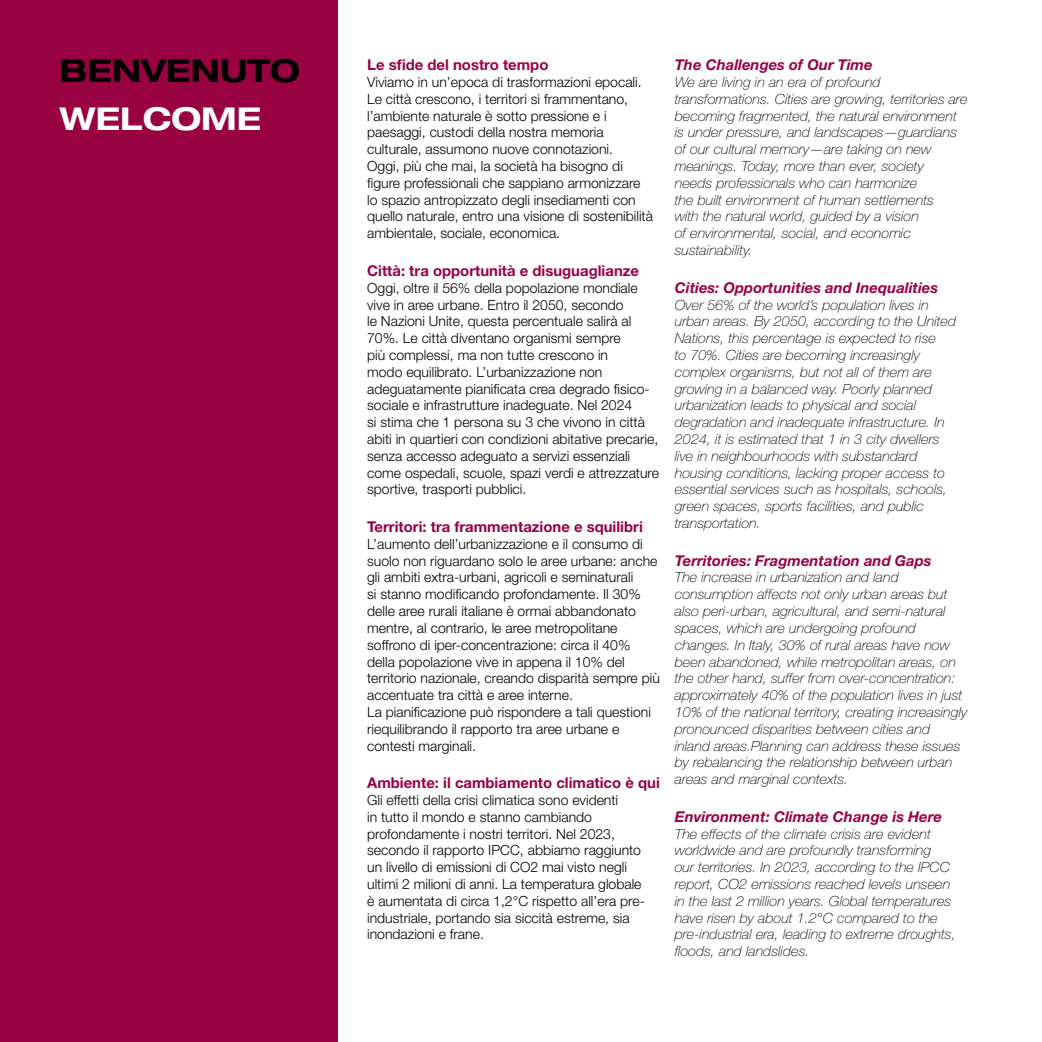
<style>
.page{position:relative;width:1042px;height:1042px;background:#fff}
.page>*{position:absolute;margin:0;border:0;box-sizing:border-box;transform-origin:0 0}
.t1{font:700 expanded 31.5px "Helvetica Neue LT Std";color:#000}
.t2{font:700 expanded 31.5px "Helvetica Neue LT Std";color:#fff}
.t3{font:700 14.88px "Helvetica Neue LT Std";color:#980242}
.t4{font:italic 700 14.88px "Helvetica Neue LT Std";color:#980242}
.t5{font:300 14px/16.8px "Helvetica Neue LT Std";color:#000}
.t6{font:italic 100 14px/16.8px "Helvetica Neue LT Std";color:#000;scale:1.04 1}
</style>
<div class="page">
<div style="left:0;top:0;width:337px;height:1042px;background:#980242"></div>
<h1 class="t1" style="left:60px;top:51px;width:242px">BENVENUTO</h1>
<h1 class="t2" style="left:60px;top:99px;width:203px">WELCOME</h1>
<p class="t3" style="left:367px;top:56px;width:183px">Le sfide del nostro tempo</p>
<p class="t5" style="left:367px;top:73px;width:287px">Viviamo in un’epoca di trasformazioni epocali.<br>Le città crescono, i territori si frammentano, l’ambiente naturale è sotto pressione e i paesaggi, custodi della nostra memoria culturale, assumono nuove connotazioni.<br>Oggi, più che mai, la società ha bisogno di figure professionali che sappiano armonizzare lo spazio antropizzato degli insediamenti con quello naturale, entro una visione di sostenibilità ambientale, sociale, economica.</p>
<p class="t3" style="left:367px;top:261px;width:273px">Città: tra opportunità e disuguaglianze</p>
<p class="t5" style="left:367px;top:279px;width:293px">Oggi, oltre il 56% della popolazione mondiale vive in aree urbane. Entro il 2050, secondo<br>le Nazioni Unite, questa percentuale salirà al 70%. Le città diventano organismi sempre<br>più complessi, ma non tutte crescono in<br>modo equilibrato. L’urbanizzazione non adeguatamente pianificata crea degrado fisico&shy;sociale e infrastrutture inadeguate. Nel 2024<br>si stima che 1 persona su 3 che vivono in città abiti in quartieri con condizioni abitative precarie, senza accesso adeguato a servizi essenziali come ospedali, scuole, spazi verdi e attrezzature sportive, trasporti pubblici.</p>
<p class="t3" style="left:367px;top:517px;width:277px">Territori: tra frammentazione e squilibri</p>
<p class="t5" style="left:367px;top:535px;width:294px">L’aumento dell’urbanizzazione e il consumo di suolo non riguardano solo le aree urbane: anche gli ambiti extra-urbani, agricoli e seminaturali<br>si stanno modificando profondamente. Il 30% delle aree rurali italiane è ormai abbandonato mentre, al contrario, le aree metropolitane soffrono di iper-concentrazione: circa il 40% della popolazione vive in appena il 10% del territorio nazionale, creando disparità sempre più accentuate tra città e aree interne.<br>La pianificazione può rispondere a tali questioni riequilibrando il rapporto tra aree urbane e contesti marginali.</p>
<p class="t3" style="left:367px;top:774px;width:294px">Ambiente: il cambiamento climatico è qui</p>
<p class="t5" style="left:367px;top:791px;width:279px">Gli effetti della crisi climatica sono evidenti<br>in tutto il mondo e stanno cambiando profondamente i nostri territori. Nel 2023, secondo il rapporto IPCC, abbiamo raggiunto un livello di emissioni di CO2 mai visto negli ultimi 2 milioni di anni. La temperatura globale è aumentata di circa 1,2°C rispetto all’era pre&shy;industriale, portando sia siccità estreme, sia inondazioni e frane.</p>
<p class="t4" style="left:675px;top:56px;width:199px">The Challenges of Our Time</p>
<p class="t6" style="left:675px;top:74px;width:283px">We are living in an era of profound transformations. Cities are growing, territories are becoming fragmented, the natural environment is under pressure, and landscapes—guardians of our cultural memory—are taking on new meanings. Today, more than ever, society<br>needs professionals who can harmonize<br>the built environment of human settlements<br>with the natural world, guided by a vision<br>of environmental, social, and economic sustainability.</p>
<p class="t4" style="left:675px;top:278px;width:265px">Cities: Opportunities and Inequalities</p>
<p class="t6" style="left:675px;top:296px;width:272px">Over 56% of the world’s population lives in urban areas. By 2050, according to the United Nations, this percentage is expected to rise<br>to 70%. Cities are becoming increasingly complex organisms, but not all of them are growing in a balanced way. Poorly planned urbanization leads to physical and social degradation and inadequate infrastructure. In 2024, it is estimated that 1 in 3 city dwellers live in neighbourhoods with substandard housing conditions, lacking proper access to essential services such as hospitals, schools, green spaces, sports facilities, and public transportation.</p>
<p class="t4" style="left:675px;top:551px;width:258px">Territories: Fragmentation and Gaps</p>
<p class="t6" style="left:675px;top:569px;width:283px">The increase in urbanization and land consumption affects not only urban areas but also peri-urban, agricultural, and semi-natural spaces, which are undergoing profound changes. In Italy, 30% of rural areas have now been abandoned, while metropolitan areas, on the other hand, suffer from over-concentration: approximately 40% of the population lives in just 10% of the national territory, creating increasingly pronounced disparities between cities and inland areas.Planning can address these issues by rebalancing the relationship between urban areas and marginal contexts.</p>
<p class="t4" style="left:675px;top:807px;width:269px">Environment: Climate Change is Here</p>
<p class="t6" style="left:675px;top:825px;width:272px">The effects of the climate crisis are evident worldwide and are profoundly transforming<br>our territories. In 2023, according to the IPCC report, CO2 emissions reached levels unseen in the last 2 million years. Global temperatures have risen by about 1.2°C compared to the pre-industrial era, leading to extreme droughts, floods, and landslides.</p>
</div>
